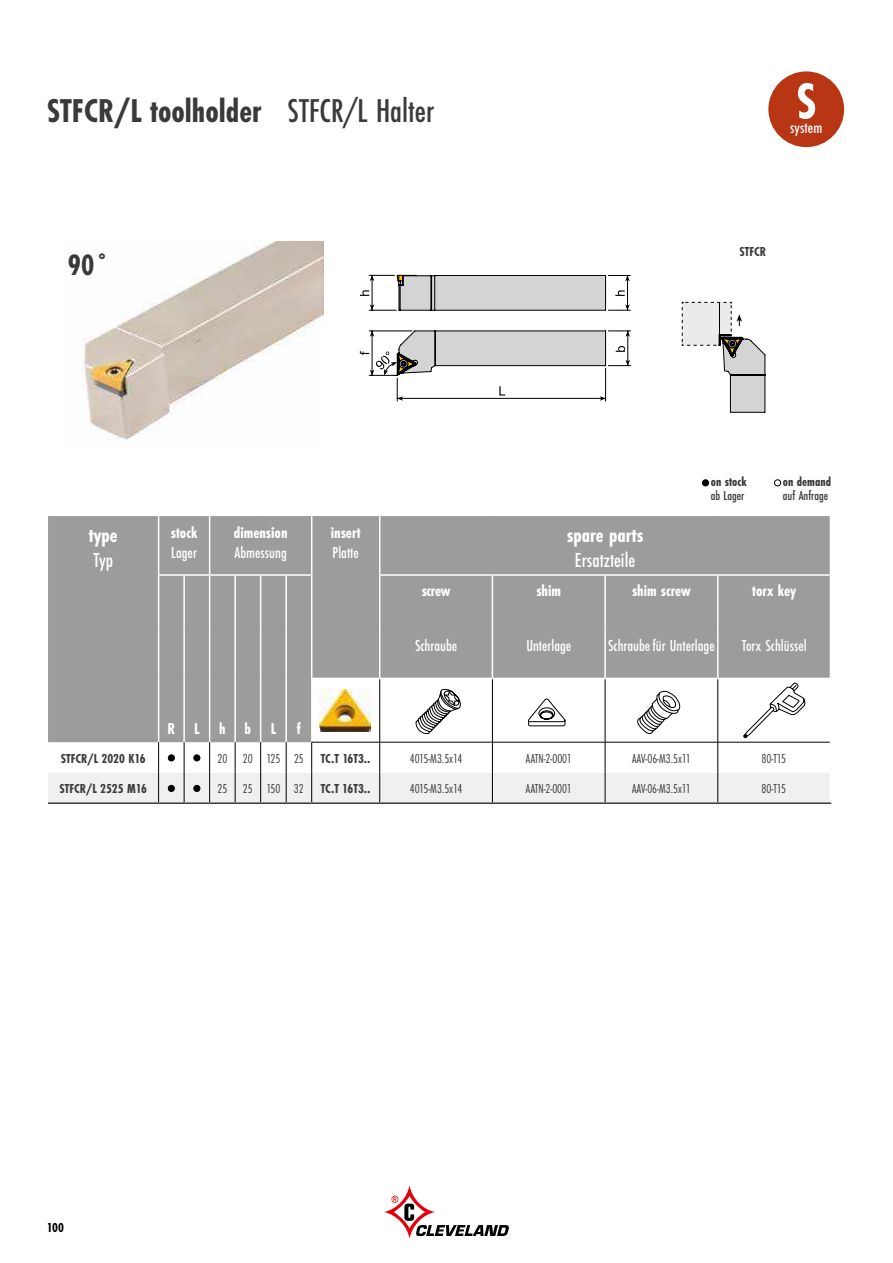
<style>
.page{position:relative;width:893px;height:1263px;background:#fff}
.page>*{position:absolute;margin:0;border:0;box-sizing:border-box;transform-origin:0 0}
.t1{font:700 condensed 52.5px "Futura EF";color:#fff}
.t2{font:700 condensed 34.2px "Futura EF";color:#3a3a39}
.t3{font:700 condensed 30.6px "Futura EF";color:#3a3a39}
.t4{font:700 condensed 21px "Futura EF";color:#fff}
.t5{font:500 condensed 21px "Futura EF";color:#fff}
.t6{font:500 condensed 16.5px "Futura EF";color:#fff}
.t7{font:700 condensed 16.5px "Futura EF";color:#fff}
.t8{font:300 condensed 13.5px "Futura EF";color:#3a3a39}
.t9{font:700 condensed 13.5px "Futura EF";color:#3a3a39}
.t10{font:500 condensed 13.5px "Futura EF";color:#3a3a39}
.t11{font:700 condensed 13.5px "Futura EF";color:#000}
.s1{font-weight:500}
</style>
<div class="page">
<img style="left:82px;top:241px;width:241px;height:199px">
<div style="left:702px;top:480px;width:7px;height:6px;background:#000;border-radius:50%"></div>
<div style="left:702px;top:480px;width:7px;height:6px;border:1px solid #000;border-radius:50%"></div>
<div style="left:774px;top:480px;width:7px;height:6px;border:1px solid #000;border-radius:50%"></div>
<svg style="left:48px;top:516px;width:782px;height:226px;background:#a9a9a9"></svg>
<hr style="left:158px;top:516px;width:1px;height:58px;background:#fff">
<hr style="left:209px;top:516px;width:1px;height:58px;background:#fff">
<hr style="left:311px;top:516px;width:1px;height:58px;background:#fff">
<hr style="left:379px;top:516px;width:1px;height:58px;background:#fff">
<hr style="left:158px;top:574px;width:26px;height:2px;background:#fff">
<hr style="left:158px;top:576px;width:1px;height:54px;background:#fff">
<hr style="left:184px;top:574px;width:26px;height:2px;background:#fff">
<hr style="left:183px;top:576px;width:2px;height:54px;background:#fff">
<hr style="left:210px;top:574px;width:25px;height:2px;background:#fff">
<hr style="left:209px;top:576px;width:1px;height:54px;background:#fff">
<hr style="left:235px;top:574px;width:26px;height:2px;background:#fff">
<hr style="left:234px;top:576px;width:2px;height:54px;background:#fff">
<hr style="left:261px;top:574px;width:25px;height:2px;background:#fff">
<hr style="left:260px;top:576px;width:1px;height:54px;background:#fff">
<hr style="left:286px;top:574px;width:26px;height:2px;background:#fff">
<hr style="left:285px;top:576px;width:2px;height:54px;background:#fff">
<hr style="left:311px;top:576px;width:1px;height:54px;background:#fff">
<hr style="left:158px;top:630px;width:1px;height:48px;background:#fff">
<hr style="left:183px;top:630px;width:2px;height:48px;background:#fff">
<hr style="left:209px;top:630px;width:1px;height:48px;background:#fff">
<hr style="left:234px;top:630px;width:2px;height:48px;background:#fff">
<hr style="left:260px;top:630px;width:1px;height:48px;background:#fff">
<hr style="left:285px;top:630px;width:2px;height:48px;background:#fff">
<hr style="left:311px;top:630px;width:1px;height:48px;background:#fff">
<hr style="left:158px;top:678px;width:1px;height:64px;background:#fff">
<hr style="left:183px;top:678px;width:2px;height:64px;background:#fff">
<hr style="left:209px;top:678px;width:1px;height:64px;background:#fff">
<hr style="left:234px;top:678px;width:2px;height:64px;background:#fff">
<hr style="left:260px;top:678px;width:1px;height:64px;background:#fff">
<hr style="left:285px;top:678px;width:2px;height:64px;background:#fff">
<hr style="left:379px;top:574px;width:113px;height:2px;background:#fff">
<hr style="left:379px;top:576px;width:1px;height:54px;background:#fff">
<hr style="left:492px;top:574px;width:113px;height:2px;background:#fff">
<hr style="left:492px;top:576px;width:1px;height:54px;background:#fff">
<hr style="left:605px;top:574px;width:113px;height:2px;background:#fff">
<hr style="left:604px;top:576px;width:2px;height:54px;background:#fff">
<hr style="left:718px;top:574px;width:113px;height:2px;background:#fff">
<hr style="left:717px;top:576px;width:1px;height:54px;background:#fff">
<hr style="left:379px;top:630px;width:1px;height:48px;background:#fff">
<hr style="left:492px;top:630px;width:1px;height:48px;background:#fff">
<hr style="left:604px;top:630px;width:2px;height:48px;background:#fff">
<hr style="left:717px;top:630px;width:1px;height:48px;background:#fff">
<hr style="left:158px;top:742px;width:1px;height:31px;background:#000">
<hr style="left:184px;top:742px;width:1px;height:31px;background:#000">
<hr style="left:209px;top:742px;width:1px;height:31px;background:#000">
<hr style="left:235px;top:742px;width:1px;height:31px;background:#000">
<hr style="left:260px;top:742px;width:1px;height:31px;background:#000">
<hr style="left:286px;top:742px;width:1px;height:31px;background:#000">
<hr style="left:311px;top:742px;width:1px;height:31px;background:#000">
<hr style="left:379px;top:742px;width:1px;height:31px;background:#000">
<hr style="left:492px;top:742px;width:1px;height:31px;background:#000">
<hr style="left:605px;top:742px;width:1px;height:31px;background:#000">
<hr style="left:717px;top:742px;width:1px;height:31px;background:#000">
<hr style="left:311px;top:679px;width:1px;height:63px;background:#fff">
<hr style="left:379px;top:679px;width:1px;height:63px;background:#000">
<hr style="left:492px;top:679px;width:1px;height:63px;background:#000">
<hr style="left:605px;top:679px;width:1px;height:63px;background:#000">
<hr style="left:717px;top:679px;width:1px;height:63px;background:#000">
<hr style="left:311px;top:678px;width:69px;height:1px;background:#fff">
<hr style="left:380px;top:678px;width:112px;height:1px;background:#fff">
<hr style="left:492px;top:678px;width:113px;height:1px;background:#fff">
<hr style="left:605px;top:678px;width:113px;height:1px;background:#fff">
<hr style="left:718px;top:678px;width:113px;height:1px;background:#fff">
<hr style="left:311px;top:742px;width:69px;height:1px;background:#000">
<hr style="left:380px;top:742px;width:112px;height:1px;background:#000">
<hr style="left:492px;top:742px;width:113px;height:1px;background:#000">
<hr style="left:605px;top:742px;width:113px;height:1px;background:#000">
<hr style="left:718px;top:742px;width:112px;height:1px;background:#000">
<hr style="left:48px;top:802px;width:111px;height:2px;background:#3a3a39">
<hr style="left:159px;top:802px;width:25px;height:2px;background:#3a3a39">
<hr style="left:184px;top:802px;width:26px;height:2px;background:#3a3a39">
<hr style="left:210px;top:802px;width:25px;height:2px;background:#3a3a39">
<hr style="left:235px;top:802px;width:26px;height:2px;background:#3a3a39">
<hr style="left:261px;top:802px;width:25px;height:2px;background:#3a3a39">
<hr style="left:286px;top:802px;width:26px;height:2px;background:#3a3a39">
<hr style="left:312px;top:802px;width:68px;height:2px;background:#3a3a39">
<hr style="left:380px;top:802px;width:112px;height:2px;background:#3a3a39">
<hr style="left:492px;top:802px;width:113px;height:2px;background:#3a3a39">
<hr style="left:605px;top:802px;width:113px;height:2px;background:#3a3a39">
<hr style="left:718px;top:802px;width:113px;height:2px;background:#3a3a39">
<svg style="left:168px;top:755px;width:6px;height:6px"></svg>
<div style="left:168px;top:755px;width:7px;height:6px;border:1px solid #000;border-radius:50%"></div>
<svg style="left:194px;top:755px;width:6px;height:6px"></svg>
<div style="left:48px;top:773px;width:783px;height:30px;background:#f0f0f0"></div>
<div style="left:194px;top:785px;width:6px;height:7px;border:1px solid #000;border-radius:50%"></div>
<svg style="left:634px;top:690px;width:48px;height:49px"></svg>
<svg style="left:415px;top:689px;width:47px;height:45px"></svg>
<svg style="left:743px;top:682px;width:62px;height:56px"></svg>
<svg style="left:528px;top:697px;width:37px;height:29px"></svg>
<svg style="left:682px;top:302px;width:83px;height:111px"></svg>
<svg style="left:360px;top:275px;width:271px;height:127px"></svg>
<img style="left:319px;top:689px;width:51px;height:42px">
<div style="left:768px;top:71px;width:76px;height:76px;background:#b83613;border-radius:50%"></div>
<svg style="left:384px;top:1185px;width:51px;height:53px"></svg>
<svg style="left:394px;top:1196px;width:31px;height:32px"></svg>
<svg style="left:391px;top:1195px;width:7px;height:8px"></svg>
<svg style="left:404px;top:1203px;width:105px;height:33px"></svg>
<h2 class="t2" style="left:47px;top:90px;width:389px">STFCR/L toolholder <span class="s1">STFCR/L Halter</span></h2>
<h1 class="t1" style="left:796px;top:71px;width:22px">S</h1>
<p class="t6" style="left:790px;top:119px;width:34px">system</p>
<h3 class="t3" style="left:68px;top:247px;width:43px">90˚</h3>
<p class="t9" style="left:739px;top:244px;width:28px">STFCR</p>
<p class="t9" style="left:711px;top:474px;width:37px">on stock</p>
<p class="t10" style="left:711px;top:488px;width:35px">ab Lager</p>
<p class="t9" style="left:783px;top:474px;width:50px">on demand</p>
<p class="t10" style="left:783px;top:488px;width:47px">auf Anfrage</p>
<h3 class="t4" style="left:89px;top:522px;width:30px">type</h3>
<h3 class="t5" style="left:93px;top:548px;width:21px">Typ</h3>
<p class="t7" style="left:171px;top:523px;width:28px">stock</p>
<p class="t6" style="left:171px;top:544px;width:27px">Lager</p>
<p class="t7" style="left:234px;top:523px;width:55px">dimension</p>
<p class="t6" style="left:235px;top:544px;width:54px">Abmessung</p>
<p class="t7" style="left:331px;top:523px;width:31px">insert</p>
<p class="t6" style="left:333px;top:544px;width:28px">Platte</p>
<h3 class="t4" style="left:567px;top:522px;width:78px">spare parts</h3>
<h3 class="t5" style="left:575px;top:548px;width:62px">Ersatzteile</h3>
<p class="t7" style="left:167px;top:719px;width:110px">RLhbL</p>
<p class="t7" style="left:297px;top:719px;width:5px">f</p>
<p class="t7" style="left:422px;top:581px;width:30px">screw</p>
<p class="t7" style="left:536px;top:581px;width:26px">shim</p>
<p class="t7" style="left:632px;top:581px;width:60px">shim screw</p>
<p class="t7" style="left:752px;top:581px;width:45px">torx key</p>
<p class="t6" style="left:415px;top:637px;width:44px">Schraube</p>
<p class="t6" style="left:526px;top:637px;width:46px">Unterlage</p>
<p class="t6" style="left:608px;top:637px;width:108px">Schraubefür Unterlage</p>
<p class="t6" style="left:742px;top:637px;width:66px">Torx Schlüssel</p>
<p class="t9" style="left:61px;top:750px;width:86px">STFCR/L 2020 K16</p>
<p class="t8" style="left:217px;top:751px;width:88px">20 20 125 25</p>
<p class="t9" style="left:321px;top:750px;width:51px">TC.T 16T3..</p>
<p class="t8" style="left:410px;top:751px;width:54px">4015-M3.5x14</p>
<p class="t8" style="left:526px;top:751px;width:47px">AATN-2-0001</p>
<p class="t8" style="left:632px;top:751px;width:60px">AAV-06-M3.5x11</p>
<p class="t8" style="left:762px;top:751px;width:26px">80-T15</p>
<p class="t9" style="left:60px;top:781px;width:89px">STFCR/L 2525 M16</p>
<p class="t8" style="left:217px;top:781px;width:88px">25 25 150 32</p>
<p class="t9" style="left:321px;top:781px;width:51px">TC.T 16T3..</p>
<p class="t8" style="left:410px;top:781px;width:54px">4015-M3.5x14</p>
<p class="t8" style="left:526px;top:781px;width:47px">AATN-2-0001</p>
<p class="t8" style="left:632px;top:781px;width:60px">AAV-06-M3.5x11</p>
<p class="t8" style="left:762px;top:781px;width:26px">80-T15</p>
<p class="t11" style="left:47px;top:1219px;width:19px">100</p>
</div>
